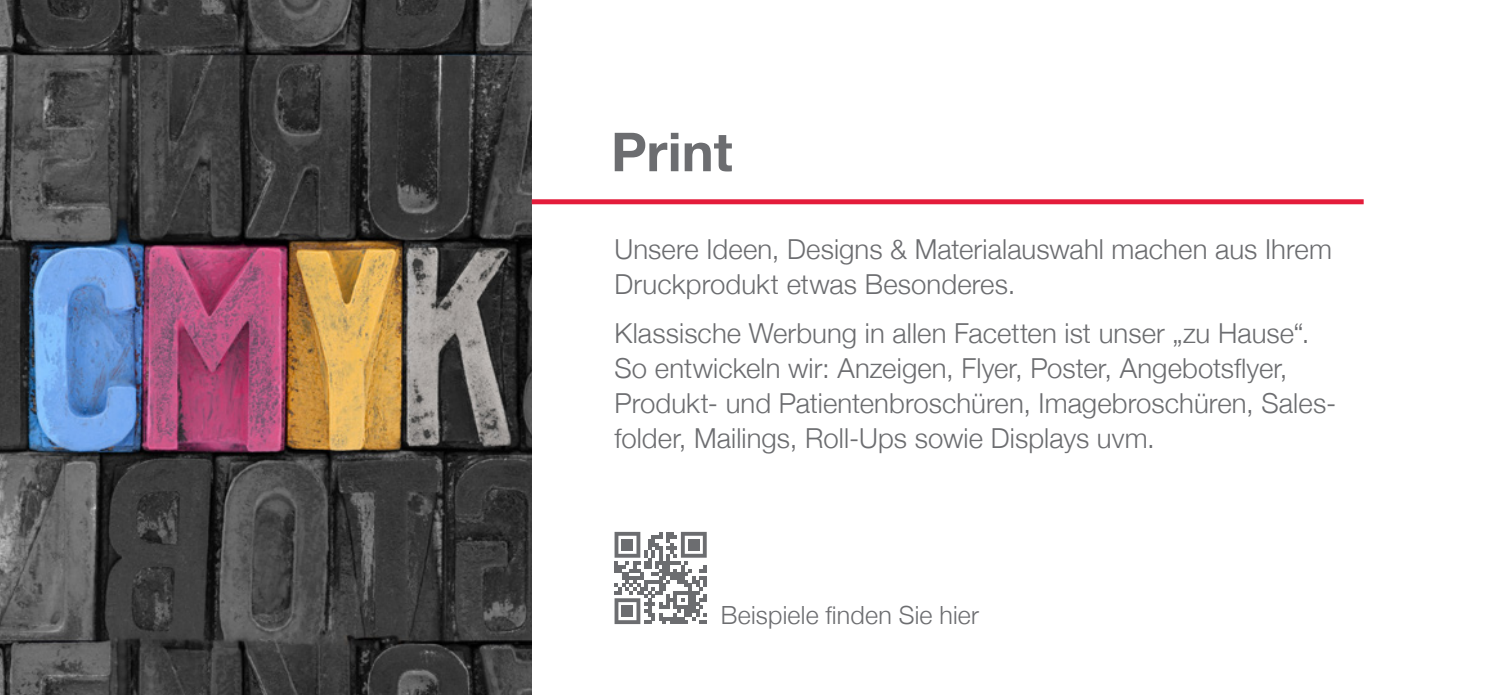
<style>
.page{position:relative;width:1489px;height:695px;background:#fff}
.page>*{position:absolute;margin:0;border:0;box-sizing:border-box;transform-origin:0 0}
.t1{font:700 53.75px "Helvetica Neue";color:#6c6d70}
.t2{font:300 27.5px/35px "Helvetica Neue";letter-spacing:.005em;color:#6c6d70}
.t3{font:300 25px "Helvetica Neue";letter-spacing:.01em;color:#6c6d70}
</style>
<div class="page">
<img style="left:0;top:0;width:531px;height:694px">
<div style="left:531px;top:199px;width:832px;height:5px;background:#e41c3b"></div>
<svg style="left:614px;top:531px;width:92px;height:93px"></svg>
<div style="left:622px;top:539px;width:11px;height:11px;background:#6c6d70"></div>
<div style="left:688px;top:539px;width:11px;height:11px;background:#6c6d70"></div>
<div style="left:622px;top:605px;width:11px;height:11px;background:#6c6d70"></div>
<h1 class="t1" style="left:611px;top:110px;width:123px">Print</h1>
<p class="t2" style="left:614px;top:229px;width:718px">Unsere Ideen, Designs &amp; Materialauswahl machen aus Ihrem<br>Druckprodukt etwas Besonderes.</p>
<p class="t2" style="left:614px;top:314px;width:723px">Klassische Werbung in allen Facetten ist unser „zu Hause“.<br>So entwickeln wir: Anzeigen, Flyer, Poster, Angebotsflyer, Produkt- und Patientenbroschüren, Imagebroschüren, Sales&shy;folder, Mailings, Roll-Ups sowie Displays uvm.</p>
<p class="t3" style="left:721px;top:595px;width:259px">Beispiele finden Sie hier</p>
</div>
